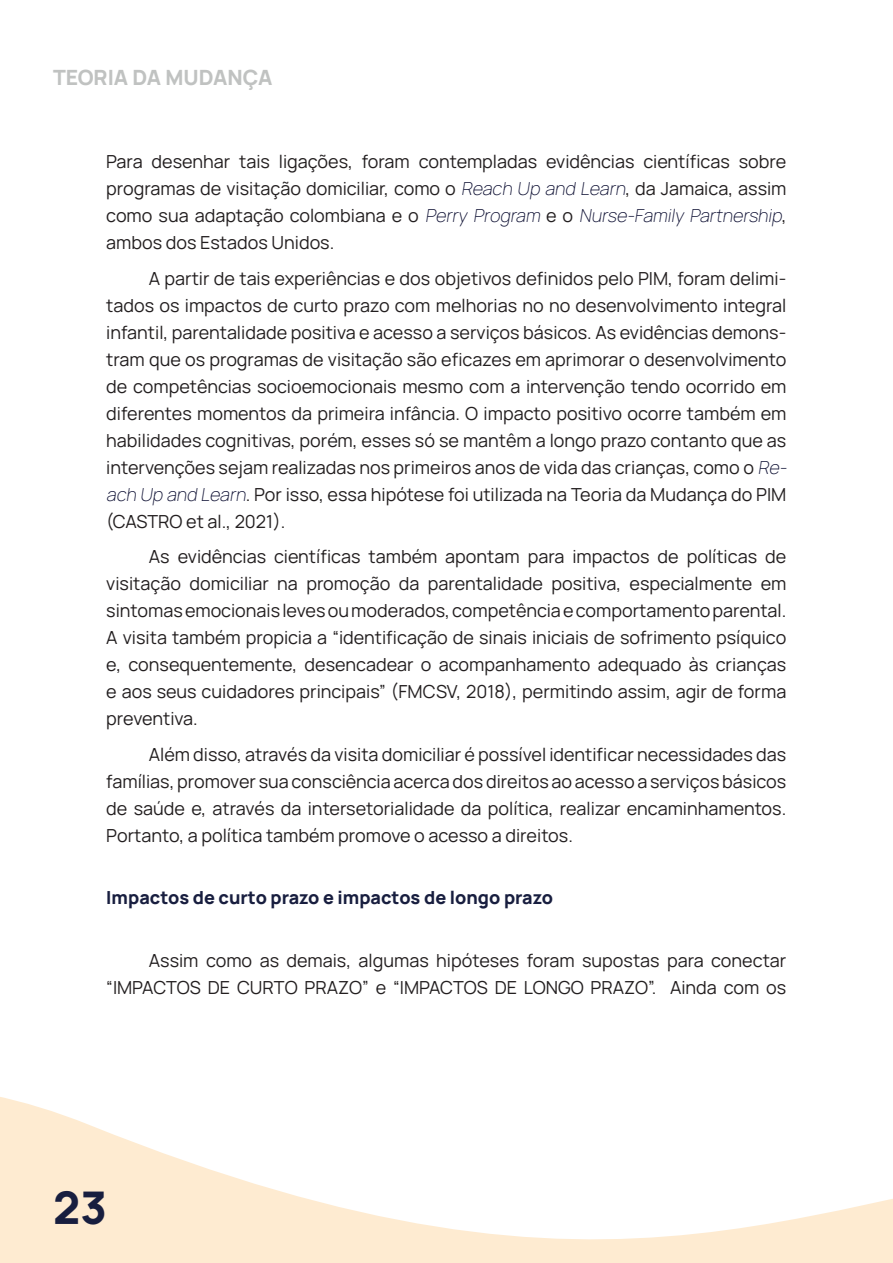
<style>
.page{position:relative;width:893px;height:1263px;background:#fff}
.page>*{position:absolute;margin:0;border:0;box-sizing:border-box;transform-origin:0 0}
.t1{font:200 45px "Manrope";color:#181e3f}
.t2{font:200 21px "Manrope";color:#c0c2c1}
.t3{font:200 18px/27px "Manrope";color:#231f20;text-align:justify}
.t4{font:200 18px "Manrope";color:#181e3f}
.s1{font-style:italic;color:#0f1134}
</style>
<div class="page">
<svg style="left:0;top:1097px;width:893px;height:166px"></svg>
<p class="t2" style="left:53px;top:63px;width:221px">TEORIA DA MUDANÇA</p>
<p class="t3" style="left:106px;top:147px;width:682px">Para desenhar tais ligações, foram contempladas evidências científicas sobre programas de visitação domiciliar, como o <span class="s1">Reach Up and Learn</span>, da Jamaica, assim co m o s u a a d a pta çã o co l o m b i a n a e o <span class="s1">Perry Program</span> e o <span class="s1">Nurse-Family Partnership</span>, ambos dos Estados Unidos.</p>
<p class="t3" style="left:106px;top:264px;width:686px;text-align:left;text-indent:43px">A partir de tais experiências e dos objetivos definidos pelo PIM, foram delimi&shy;tados os impactos de curto prazo com melhorias no no desenvolvimento integral infantil, parentalidade positiva e acesso a serviços básicos. As evidências demons&shy;tram que os programas de visitação são eficazes em aprimorar o desenvolvimento de competências socioemocionais mesmo com a intervenção tendo ocorrido em diferentes momentos da primeira infância. O impacto positivo ocorre também em habilidades cognitivas, porém, esses só se mantêm a longo prazo contanto que as intervenções sejam realizadas nos primeiros anos de vida das crianças, como o <span class="s1">Re&shy;ach Up and Learn</span>. Por isso, essa hipótese foi utilizada na Teoria da Mudança do PIM (CASTRO et al., 2021).</p>
<p class="t3" style="left:106px;top:542px;width:682px;text-indent:43px">As evidências científicas também apontam para impactos de políticas de visitação domiciliar na promoção da parentalidade positiva, especialmente em sintomas emocionais leves ou moderados, competência e comportamento parental.<br>A visita também propicia a “identificação de sinais iniciais de sofrimento psíquico e, consequentemente, desencadear o acompanhamento adequado às crianças e aos seus cuidadores principais” (FMCSV, 2018), permitindo assim, agir de forma preventiva.</p>
<p class="t3" style="left:106px;top:740px;width:681px;text-indent:43px">Além disso, através da visita domiciliar é possível identificar necessidades das famílias, promover sua consciência acerca dos direitos ao acesso a serviços básicos de saúde e, através da intersetorialidade da política, realizar encaminhamentos.<br>Portanto, a política também promove o acesso a direitos.</p>
<p class="t4" style="left:106px;top:885px;width:448px">Impactos de curto prazo e impactos de longo prazo</p>
<p class="t3" style="left:106px;top:946px;width:682px;text-align:right">Assim como as demais, algumas hipóteses foram supostas para conectar “IMPACTOS DE CURTO PRAZO” e “IMPACTOS DE LONGO PRAZO”. Ainda com os</p>
<h1 class="t1" style="left:53px;top:1176px;width:55px">23</h1>
</div>
